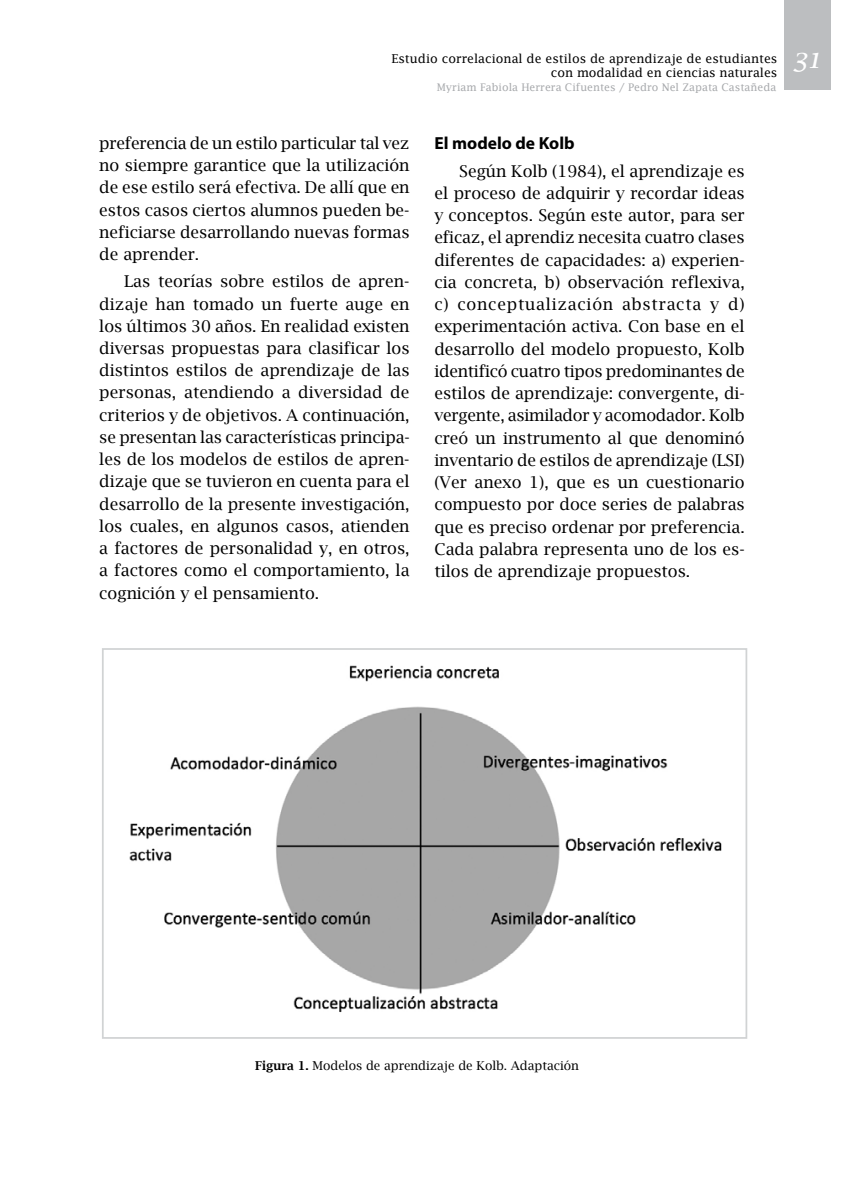
<style>
.page{position:relative;width:844px;height:1191px;background:#fff}
.page>*{position:absolute;margin:0;border:0;box-sizing:border-box;transform-origin:0 0}
.t1{font:italic 28px "Lucida Calligraphy";color:#fff}
.t2{font:700 17.5px "Myriad Pro";color:#000}
.t3{font:16.28px/22.2px "Lucida Bright";color:#000;text-align:justify}
.t4{font:12.25px "Lucida Fax";color:#000}
.t5{font:12.25px "Lucida Bright";color:#000}
.t6{font:10.5px "Lucida Fax";color:#a7a9ac}
.s1{font-weight:600}
</style>
<div class="page">
<div style="left:784px;top:0;width:46px;height:90px;background:#bcbec0"></div>
<img style="left:129px;top:665px;width:593px;height:348px">
<div style="left:102px;top:648px;width:645px;height:390px;border:2px solid #d1d3d4"></div>
<p class="t4" style="left:391px;top:51px;width:387px">Estudio correlacional de estilos de aprendizaje de estudiantes</p>
<h1 class="t1" style="left:792px;top:42px;width:29px">31</h1>
<p class="t4" style="left:550px;top:65px;width:228px">con modalidad en ciencias naturales</p>
<p class="t6" style="left:436px;top:81px;width:341px">Myriam Fabiola Herrera Cifuentes / Pedro Nel Zapata Castañeda</p>
<p class="t3" style="left:99px;top:132px;width:312px">preferencia de un estilo particular tal vez no siempre garantice que la utilización de ese estilo será efectiva. De allí que en estos casos ciertos alumnos pueden be&shy;neficiarse desarrollando nuevas formas de aprender.</p>
<p class="t3" style="left:99px;top:270px;width:312px;text-indent:25px">Las teorías sobre estilos de apren&shy;dizaje han tomado un fuerte auge en los últimos 30 años. En realidad existen diversas propuestas para clasificar los distintos estilos de aprendizaje de las personas, atendiendo a diversidad de criterios y de objetivos. A continuación, se presentan las características principa&shy;les de los modelos de estilos de apren&shy;dizaje que se tuvieron en cuenta para el desarrollo de la presente investigación, los cuales, en algunos casos, atienden a factores de personalidad y, en otros, a factores como el comportamiento, la cognición y el pensamiento.</p>
<p class="t2" style="left:434px;top:132px;width:142px">El modelo de Kolb</p>
<p class="t3" style="left:434px;top:160px;width:312px;text-indent:25px">Según Kolb (1984), el aprendizaje es el proceso de adquirir y recordar ideas y conceptos. Según este autor, para ser eficaz, el aprendiz necesita cuatro clases diferentes de capacidades: a) experien&shy;cia concreta, b) observación reflexiva, c) conceptualización abstracta y d) experimentación activa. Con base en el desarrollo del modelo propuesto, Kolb identificó cuatro tipos predominantes de estilos de aprendizaje: convergente, di&shy;vergente, asimilador y acomodador. Kolb creó un instrumento al que denominó inventario de estilos de aprendizaje (LSI) (Ver anexo 1), que es un cuestionario compuesto por doce series de palabras que es preciso ordenar por preferencia.<br>Cada palabra representa uno de los es&shy;tilos de aprendizaje propuestos.</p>
<p class="t5" style="left:255px;top:1058px;width:325px"><span class="s1">Figura 1.</span> Modelos de aprendizaje de Kolb. Adaptación</p>
</div>
